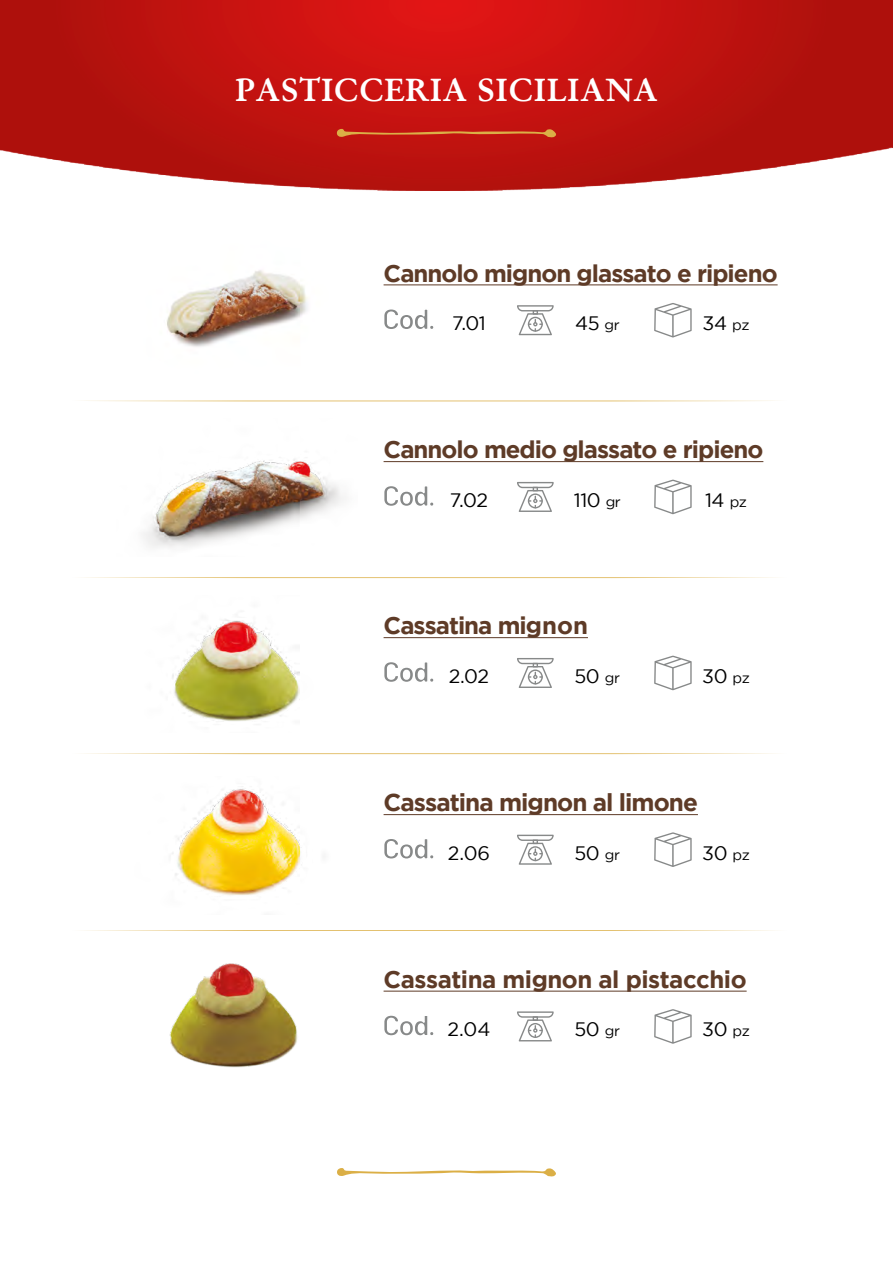
<style>
.page{position:relative;width:893px;height:1263px;background:#fff}
.page>*{position:absolute;margin:0;border:0;box-sizing:border-box;transform-origin:0 0}
.t1{font:600 32.25px "Garamond";letter-spacing:.02em;color:#fff}
.t2{font:700 24.3px "Gotham";letter-spacing:-.04em;color:#5e3b27}
.t3{font:700 24px "Gotham";letter-spacing:-.04em;color:#5e3b27}
.t4{font:700 24px "Gotham";letter-spacing:-.02em;color:#5e3b27}
.t5{font:19.5px "Gotham";letter-spacing:-.02em;color:#000}
.s1{font-size:14.55px}
</style>
<div class="page">
<img style="left:0;top:0;width:893px;height:191px">
<svg style="left:337px;top:128px;width:219px;height:10px;background:#c8391d"></svg>
<img style="left:167px;top:270px;width:141px;height:77px">
<img style="left:143px;top:459px;width:201px;height:89px">
<img style="left:172px;top:619px;width:128px;height:102px">
<img style="left:169px;top:963px;width:129px;height:105px">
<img style="left:172px;top:786px;width:129px;height:110px">
<svg style="left:337px;top:1168px;width:219px;height:9px"></svg>
<hr style="left:384px;top:991px;width:363px;height:1px;background:#5e3b27">
<svg style="left:384px;top:1015px;width:50px;height:21px"></svg>
<svg style="left:517px;top:1011px;width:37px;height:30px"></svg>
<svg style="left:654px;top:1009px;width:38px;height:35px"></svg>
<hr style="left:384px;top:814px;width:314px;height:1px;background:#5e3b27">
<svg style="left:384px;top:839px;width:50px;height:20px"></svg>
<svg style="left:517px;top:835px;width:37px;height:30px"></svg>
<svg style="left:654px;top:832px;width:38px;height:35px"></svg>
<hr style="left:384px;top:637px;width:204px;height:1px;background:#5e3b27">
<svg style="left:384px;top:662px;width:50px;height:20px"></svg>
<svg style="left:517px;top:658px;width:37px;height:30px"></svg>
<svg style="left:654px;top:656px;width:38px;height:34px"></svg>
<hr style="left:384px;top:461px;width:379px;height:1px;background:#5e3b27">
<svg style="left:384px;top:486px;width:50px;height:20px"></svg>
<svg style="left:517px;top:482px;width:37px;height:30px"></svg>
<svg style="left:654px;top:480px;width:38px;height:34px"></svg>
<hr style="left:384px;top:285px;width:394px;height:1px;background:#5e3b27">
<svg style="left:384px;top:309px;width:50px;height:20px"></svg>
<svg style="left:517px;top:305px;width:37px;height:30px"></svg>
<svg style="left:654px;top:303px;width:38px;height:34px"></svg>
<svg style="left:84px;top:400px;width:691px;height:2px"></svg>
<svg style="left:84px;top:753px;width:691px;height:1px"></svg>
<svg style="left:84px;top:577px;width:691px;height:1px"></svg>
<svg style="left:84px;top:930px;width:691px;height:1px"></svg>
<h1 class="t1" style="left:235px;top:70px;width:424px">PASTICCERIA SICILIANA</h1>
<p class="t3" style="left:384px;top:259px;width:396px">Cannolo mignon glassato e ripieno</p>
<p class="t5" style="left:452px;top:313px;width:35px">7.01</p>
<p class="t5" style="left:575px;top:313px;width:46px">45 <span class="s1">gr</span></p>
<p class="t5" style="left:703px;top:313px;width:48px">34 <span class="s1">pz</span></p>
<p class="t3" style="left:384px;top:436px;width:381px">Cannolo medio glassato e ripieno</p>
<p class="t5" style="left:450px;top:489px;width:40px">7.02</p>
<p class="t5" style="left:574px;top:489px;width:49px">110 <span class="s1">gr</span></p>
<p class="t5" style="left:705px;top:489px;width:43px">14 <span class="s1">pz</span></p>
<p class="t3" style="left:384px;top:612px;width:206px">Cassatina mignon</p>
<p class="t5" style="left:449px;top:665px;width:42px">2.02</p>
<p class="t5" style="left:574px;top:665px;width:47px">50 <span class="s1">gr</span></p>
<p class="t5" style="left:702px;top:665px;width:49px">30 <span class="s1">pz</span></p>
<p class="t2" style="left:384px;top:789px;width:316px">Cassatina mignon al limone</p>
<p class="t5" style="left:448px;top:842px;width:44px">2.06</p>
<p class="t5" style="left:574px;top:842px;width:47px">50 <span class="s1">gr</span></p>
<p class="t5" style="left:702px;top:842px;width:49px">30 <span class="s1">pz</span></p>
<p class="t4" style="left:384px;top:965px;width:365px">Cassatina mignon al pistacchio</p>
<p class="t5" style="left:447px;top:1019px;width:44px">2.04</p>
<p class="t5" style="left:574px;top:1019px;width:47px">50 <span class="s1">gr</span></p>
<p class="t5" style="left:702px;top:1019px;width:49px">30 <span class="s1">pz</span></p>
</div>
